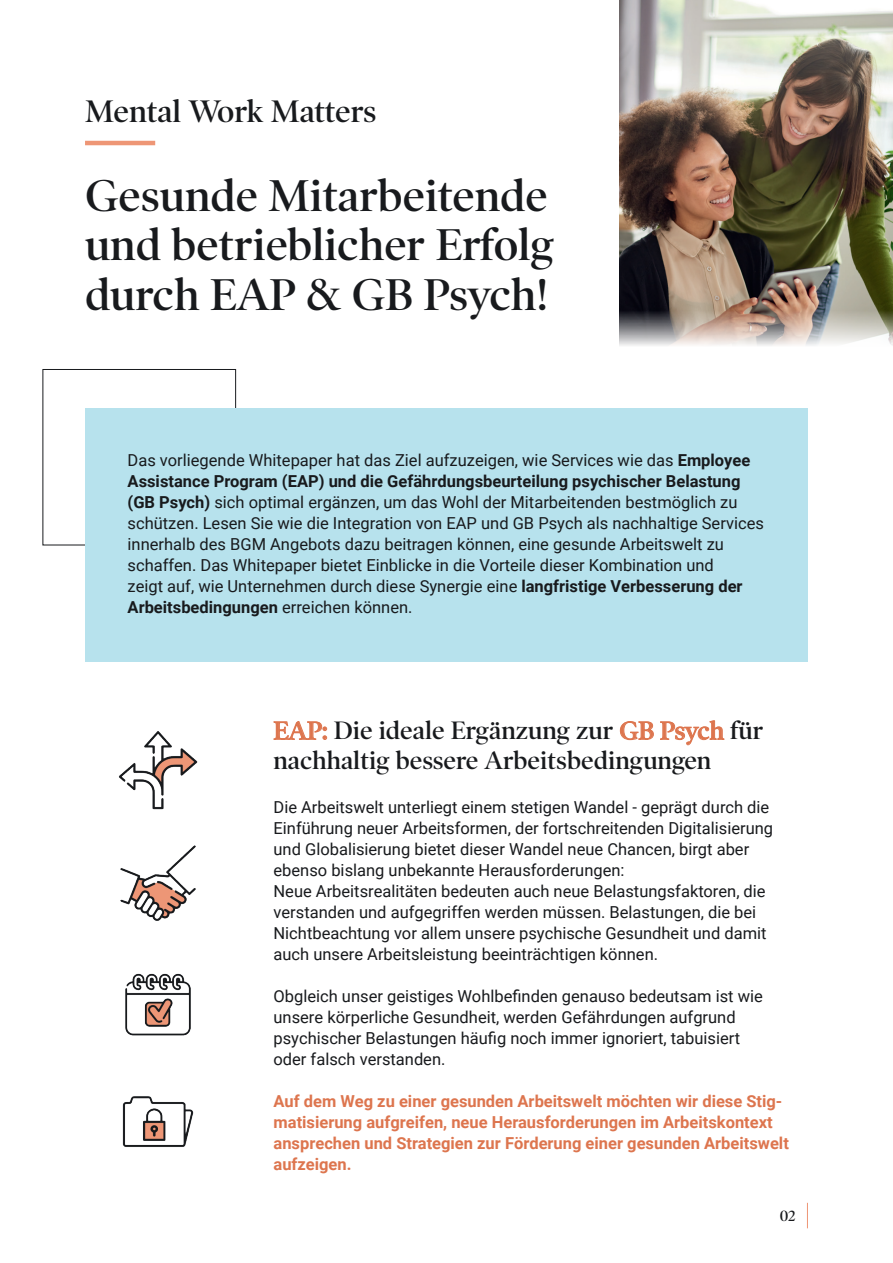
<style>
.page{position:relative;width:893px;height:1263px;background:#fff}
.page>*{position:absolute;margin:0;border:0;box-sizing:border-box;transform-origin:0 0}
.t1{font:600 45px/49.5px "Poynter OS Disp";color:#181a1d}
.t2{font:600 31.5px "Poynter OS Disp";letter-spacing:-.01em;color:#181a1d}
.t3{font:600 25.5px/30px "Poynter OS Disp";color:#181a1d}
.t4{font:16.5px/21px "Roboto";color:#181a1d}
.t5{font:700 16.5px/21px "Roboto";color:#dd754e}
.t6{font:600 15px "Poynter OS Disp";color:#181a1d}
.s1{font-weight:700}
.s2{color:#dd754e}
</style>
<div class="page">
<svg style="left:807px;top:1203px;width:1px;height:25px"></svg>
<div style="left:43px;top:369px;width:193px;height:176px;border:1px solid #181a1d"></div>
<hr style="left:85px;top:141px;width:70px;height:4px;background:#ee9676">
<div style="left:85px;top:409px;width:722px;height:253px;background:#b7e2ed"></div>
<img style="left:619px;top:0;width:274px;height:310px">
<img style="left:619px;top:310px;width:274px;height:36px">
<img style="left:122px;top:1096px;width:72px;height:51px">
<img style="left:119px;top:731px;width:79px;height:79px">
<img style="left:120px;top:845px;width:76px;height:76px">
<img style="left:125px;top:973px;width:66px;height:63px">
<p class="t2" style="left:85px;top:94px;width:293px">Mental Work Matters</p>
<p class="t1" style="left:85px;top:170px;width:470px">Gesunde Mitarbeitende und betrieblicher Erfolg durch EAP &amp; GB Psych!</p>
<p class="t4" style="left:128px;top:449px;width:638px">Das vorliegende Whitepaper hat das Ziel aufzuzeigen, wie Services wie das <span class="s1">Employee Assistance Program (EAP) und die Gefährdungsbeurteilung psychischer Belastung (GB Psych)</span> sich optimal ergänzen, um das Wohl der Mitarbeitenden bestmöglich zu schützen. Lesen Sie wie die Integration von EAP und GB Psych als nachhaltige Services innerhalb des BGM Angebots dazu beitragen können, eine gesunde Arbeitswelt zu schaffen. Das Whitepaper bietet Einblicke in die Vorteile dieser Kombination und<br>zeigt auf, wie Unternehmen durch diese Synergie eine <span class="s1">langfristige Verbesserung der Arbeitsbedingungen</span> erreichen können.</p>
<p class="t3" style="left:274px;top:716px;width:491px"><span class="s2">EAP:</span> Die ideale Ergänzung zur <span class="s2">GB Psych</span> für nachhaltig bessere Arbeitsbedingungen</p>
<p class="t4" style="left:274px;top:796px;width:501px">Die Arbeitswelt unterliegt einem stetigen Wandel - geprägt durch die Einführung neuer Arbeitsformen, der fortschreitenden Digitalisierung und Globalisierung bietet dieser Wandel neue Chancen, birgt aber ebenso bislang unbekannte Herausforderungen:</p>
<p class="t4" style="left:274px;top:880px;width:495px">Neue Arbeitsrealitäten bedeuten auch neue Belastungsfaktoren, die verstanden und aufgegriffen werden müssen. Belastungen, die bei Nichtbeachtung vor allem unsere psychische Gesundheit und damit auch unsere Arbeitsleistung beeinträchtigen können.</p>
<p class="t4" style="left:274px;top:985px;width:491px">Obgleich unser geistiges Wohlbefinden genauso bedeutsam ist wie unsere körperliche Gesundheit, werden Gefährdungen aufgrund psychischer Belastungen häufig noch immer ignoriert, tabuisiert oder falsch verstanden.</p>
<p class="t5" style="left:274px;top:1090px;width:517px">Auf dem Weg zu einer gesunden Arbeitswelt möchten wir diese Stig&shy;matisierung aufgreifen, neue Herausforderungen im Arbeitskontext ansprechen und Strategien zur Förderung einer gesunden Arbeitswelt aufzeigen.</p>
<p class="t6" style="left:780px;top:1207px;width:17px">02</p>
</div>
